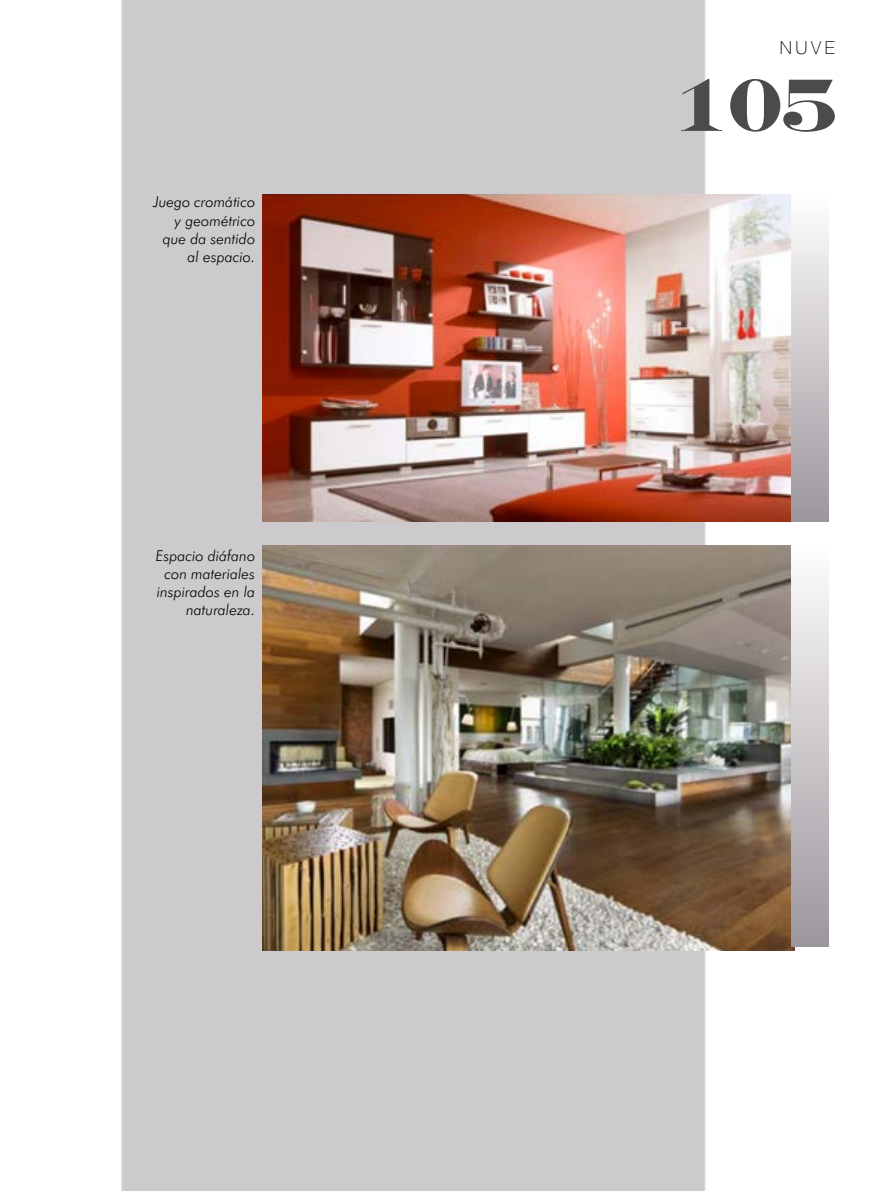
<style>
.page{position:relative;width:889px;height:1191px;background:#fff}
.page>*{position:absolute;margin:0;border:0;box-sizing:border-box;transform-origin:0 0}
.t1{font:700 75px "Engravers";color:#4b4b4d}
.t2{font:100 18px "Helvetica Neue";color:#000}
.t3{font:italic 300 15px/18px "Futura BT";color:#000;text-align:right}
</style>
<div class="page">
<div style="left:121px;top:0;width:584px;height:1191px;background:#cdcace"></div>
<img style="left:263px;top:194px;width:529px;height:328px">
<img style="left:263px;top:545px;width:531px;height:405px">
<div style="left:792px;top:195px;width:36px;height:327px;background:linear-gradient(to bottom,#fffdfd,#9c959c)"></div>
<div style="left:792px;top:545px;width:36px;height:401px;background:linear-gradient(to bottom,#fffdfd,#9c959c)"></div>
<p class="t3" style="left:153px;top:193px;width:104px">Juego cromático y geométrico que da sentido al espacio.</p>
<p class="t3" style="left:156px;top:546px;width:101px">Espacio diáfano con materiales inspirados en la naturaleza.</p>
<p class="t2" style="left:779px;top:38px;width:57px">NUVE</p>
<h1 class="t1" style="left:674px;top:61px;width:163px">105</h1>
</div>
